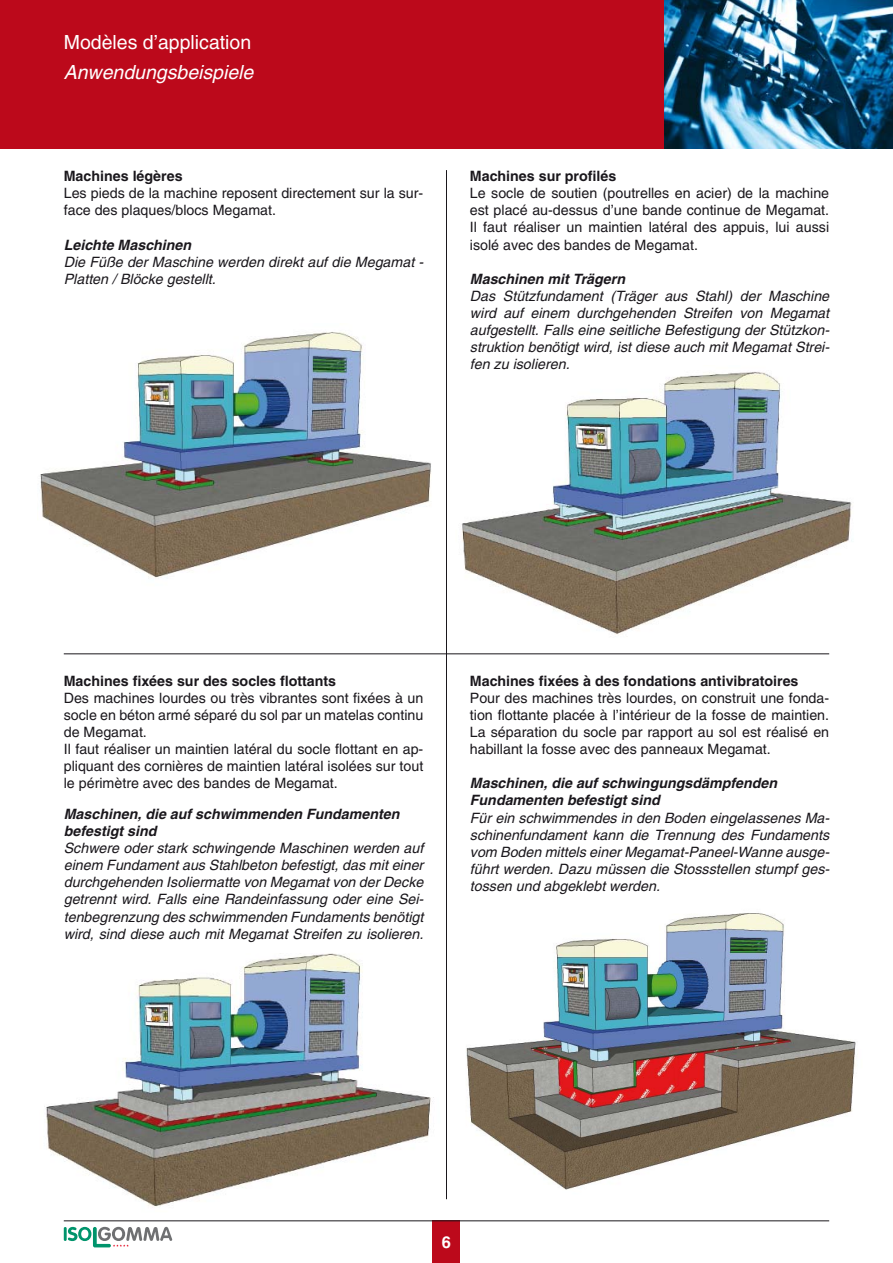
<style>
.page{position:relative;width:893px;height:1263px;background:#fff}
.page>*{position:absolute;margin:0;border:0;box-sizing:border-box;transform-origin:0 0}
.t1{font:19.5px "Helvetica";color:#fff}
.t2{font:italic 19.5px "Helvetica";color:#fff}
.t3{font:700 16.5px "Helvetica";color:#fff}
.t4{font:italic 14.25px/17.1px "Helvetica";color:#1a171c;text-align:justify}
.t5{font:14.25px/17.1px "Helvetica";color:#1a171c}
.t6{font:italic 700 14.25px/17.1px "Helvetica";color:#1a171c}
.t7{font:700 14.25px "Helvetica";color:#1a171c}
</style>
<div class="page">
<img style="left:44px;top:953px;width:403px;height:254px">
<div style="left:0;top:0;width:893px;height:149px;background:#bc091b"></div>
<hr style="left:64px;top:653px;width:765px;height:1px;background:#1a171c">
<hr style="left:64px;top:1227px;width:3px;height:14px;background:#00946c">
<svg style="left:68px;top:1227px;width:104px;height:20px"></svg>
<div style="left:433px;top:1220px;width:27px;height:43px;background:#bc091b"></div>
<img style="left:466px;top:913px;width:390px;height:277px">
<img style="left:40px;top:332px;width:391px;height:246px">
<img style="left:461px;top:371px;width:391px;height:264px">
<hr style="left:446px;top:170px;width:1px;height:1029px;background:#1a171c">
<hr style="left:64px;top:1220px;width:765px;height:1px;background:#1a171c">
<img style="left:664px;top:0;width:229px;height:149px">
<h1 class="t1" style="left:64px;top:35px;width:189px">Modèles d’application</h1>
<h1 class="t2" style="left:64px;top:65px;width:191px">Anwendungsbeispiele</h1>
<p class="t7" style="left:64px;top:171px;width:120px">Machines légères</p>
<p class="t5" style="left:64px;top:186px;width:361px">Les pieds de la machine reposent directement sur la sur&shy;face des plaques/blocs Megamat.</p>
<p class="t6" style="left:64px;top:237px;width:129px">Leichte Maschinen</p>
<p class="t4" style="left:64px;top:254px;width:361px">Die Füße der Maschine werden direkt auf die Megamat -<br>Platten / Blöcke gestellt.</p>
<p class="t7" style="left:470px;top:171px;width:148px">Machines sur profilés</p>
<p class="t5" style="left:470px;top:186px;width:361px;text-align:justify">Le socle de soutien (poutrelles en acier) de la machine est placé au-dessus d’une bande continue de Megamat.<br>Il faut réaliser un maintien latéral des appuis, lui aussi isolé avec des bandes de Megamat.</p>
<p class="t6" style="left:470px;top:271px;width:157px">Maschinen mit Trägern</p>
<p class="t4" style="left:470px;top:289px;width:361px">Das Stützfundament (Träger aus Stahl) der Maschine wird auf einem durchgehenden Streifen von Megamat aufgestellt. Falls eine seitliche Befestigung der Stützkon&shy;struktion benötigt wird, ist diese auch mit Megamat Strei&shy;fen zu isolieren.</p>
<p class="t7" style="left:64px;top:675px;width:274px">Machines fixées sur des socles flottants</p>
<p class="t5" style="left:64px;top:691px;width:361px">Des machines lourdes ou très vibrantes sont fixées à un socle en béton armé séparé du sol par un matelas continu de Megamat.<br>Il faut réaliser un maintien latéral du socle flottant en ap&shy;pliquant des cornières de maintien latéral isolées sur tout le périmètre avec des bandes de Megamat.</p>
<p class="t6" style="left:64px;top:807px;width:337px">Maschinen, die auf schwimmenden Fundamenten befestigt sind</p>
<p class="t4" style="left:64px;top:841px;width:361px">Schwere oder stark schwingende Maschinen werden auf einem Fundament aus Stahlbeton befestigt, das mit einer durchgehenden Isoliermatte von Megamat von der Decke getrennt wird. Falls eine Randeinfassung oder eine Sei&shy;tenbegrenzung des schwimmenden Fundaments benötigt wird, sind diese auch mit Megamat Streifen zu isolieren.</p>
<p class="t7" style="left:470px;top:675px;width:330px">Machines fixées à des fondations antivibratoires</p>
<p class="t5" style="left:470px;top:691px;width:361px;text-align:justify">Pour des machines très lourdes, on construit une fonda&shy;tion flottante placée à l’intérieur de la fosse de maintien.<br>La séparation du socle par rapport au sol est réalisé en habillant la fosse avec des panneaux Megamat.</p>
<p class="t6" style="left:470px;top:776px;width:309px">Maschinen, die auf schwingungsdämpfenden<br>Fundamenten befestigt sind</p>
<p class="t4" style="left:470px;top:810px;width:361px">Für ein schwimmendes in den Boden eingelassenes Ma&shy;schinenfundament kann die Trennung des Fundaments vom Boden mittels einer Megamat-Paneel-Wanne ausge&shy;führt werden. Dazu müssen die Stossstellen stumpf ges&shy;tossen und abgeklebt werden.</p>
<p class="t3" style="left:442px;top:1236px;width:11px">6</p>
</div>
